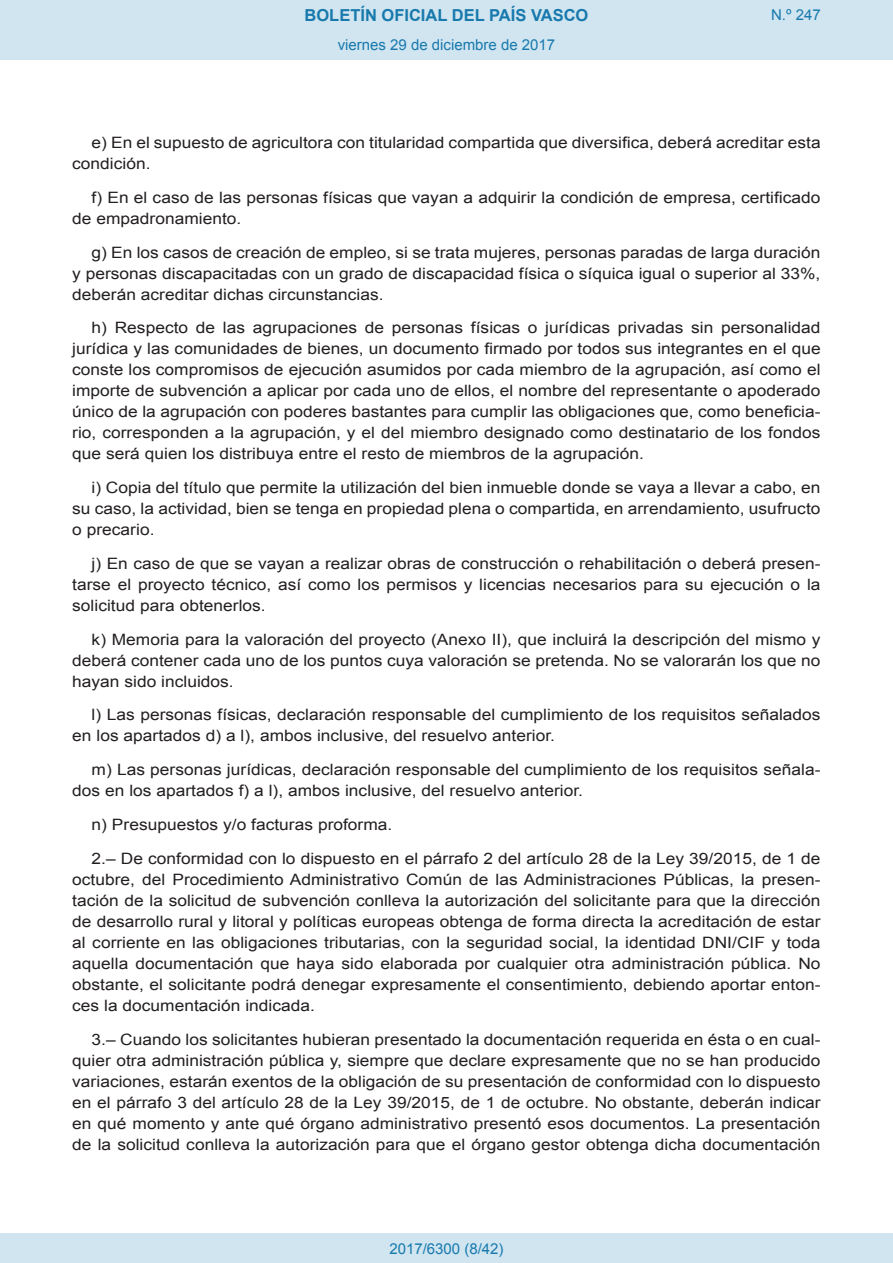
<style>
.page{position:relative;width:893px;height:1263px;background:#fff}
.page>*{position:absolute;margin:0;border:0;box-sizing:border-box;transform-origin:0 0}
.t1{font:700 16.5px "Arial";color:#1879ad}
.BOPVDetalle{font:15.6px/21px "Arial";color:#231f20;text-align:justify;scale:1.11 1}
.Paginacion_Centro{font:15px "Arial";color:#1879ad}
</style>
<div class="page">
<div style="left:0;top:0;width:893px;height:60px;background:#d0e5f0"></div>
<div style="left:0;top:1233px;width:893px;height:30px;background:#d0e5f0"></div>
<p class="t1" style="left:305px;top:4px;width:285px">BOLETÍN OFICIAL DEL PAÍS VASCO</p>
<p class="Paginacion_Centro" style="left:338px;top:35px;width:219px">viernes 29 de diciembre de 2017</p>
<p class="Paginacion_Centro" style="left:771px;top:5px;width:51px">N.º 247</p>
<p class="BOPVDetalle" style="left:72px;top:132px;width:676px;text-indent:19px">e) En el supuesto de agricultora con titularidad compartida que diversifica, deberá acreditar esta condición.</p>
<p class="BOPVDetalle" style="left:72px;top:187px;width:675px;text-indent:19px">f) En el caso de las personas físicas que vayan a adquirir la condición de empresa, certificado de empadronamiento.</p>
<p class="BOPVDetalle" style="left:72px;top:242px;width:675px;text-indent:19px">g) En los casos de creación de empleo, si se trata mujeres, personas paradas de larga duración y personas discapacitadas con un grado de discapacidad física o síquica igual o superior al 33%, deberán acreditar dichas circunstancias.</p>
<p class="BOPVDetalle" style="left:72px;top:318px;width:676px;text-indent:19px">h) Respecto de las agrupaciones de personas físicas o jurídicas privadas sin personalidad jurídica y las comunidades de bienes, un documento firmado por todos sus integrantes en el que conste los compromisos de ejecución asumidos por cada miembro de la agrupación, así como el importe de subvención a aplicar por cada uno de ellos, el nombre del representante o apoderado único de la agrupación con poderes bastantes para cumplir las obligaciones que, como beneficia&shy;rio, corresponden a la agrupación, y el del miembro designado como destinatario de los fondos que será quien los distribuya entre el resto de miembros de la agrupación.</p>
<p class="BOPVDetalle" style="left:72px;top:477px;width:676px;text-indent:19px">i) Copia del título que permite la utilización del bien inmueble donde se vaya a llevar a cabo, en su caso, la actividad, bien se tenga en propiedad plena o compartida, en arrendamiento, usufructo o precario.</p>
<p class="BOPVDetalle" style="left:72px;top:553px;width:676px;text-indent:19px">j) En caso de que se vayan a realizar obras de construcción o rehabilitación o deberá presen&shy;tarse el proyecto técnico, así como los permisos y licencias necesarios para su ejecución o la solicitud para obtenerlos.</p>
<p class="BOPVDetalle" style="left:72px;top:629px;width:676px;text-indent:19px">k) Memoria para la valoración del proyecto (Anexo II), que incluirá la descripción del mismo y deberá contener cada uno de los puntos cuya valoración se pretenda. No se valorarán los que no hayan sido incluidos.</p>
<p class="BOPVDetalle" style="left:72px;top:705px;width:676px;text-indent:19px">l) Las personas físicas, declaración responsable del cumplimiento de los requisitos señalados en los apartados d) a l), ambos inclusive, del resuelvo anterior.</p>
<p class="BOPVDetalle" style="left:72px;top:759px;width:676px;text-indent:19px">m) Las personas jurídicas, declaración responsable del cumplimiento de los requisitos señala&shy;dos en los apartados f) a l), ambos inclusive, del resuelvo anterior.</p>
<p class="BOPVDetalle" style="left:92px;top:814px;width:272px">n) Presupuestos y/o facturas proforma.</p>
<p class="BOPVDetalle" style="left:72px;top:848px;width:676px;text-indent:19px">2.– De conformidad con lo dispuesto en el párrafo 2 del artículo 28 de la Ley 39/2015, de 1 de octubre, del Procedimiento Administrativo Común de las Administraciones Públicas, la presen&shy;tación de la solicitud de subvención conlleva la autorización del solicitante para que la dirección de desarrollo rural y litoral y políticas europeas obtenga de forma directa la acreditación de estar al corriente en las obligaciones tributarias, con la seguridad social, la identidad DNI/CIF y toda aquella documentación que haya sido elaborada por cualquier otra administración pública. No obstante, el solicitante podrá denegar expresamente el consentimiento, debiendo aportar enton&shy;ces la documentación indicada.</p>
<p class="BOPVDetalle" style="left:72px;top:1029px;width:676px;text-indent:19px">3.– Cuando los solicitantes hubieran presentado la documentación requerida en ésta o en cual&shy;quier otra administración pública y, siempre que declare expresamente que no se han producido variaciones, estarán exentos de la obligación de su presentación de conformidad con lo dispuesto en el párrafo 3 del artículo 28 de la Ley 39/2015, de 1 de octubre. No obstante, deberán indicar en qué momento y ante qué órgano administrativo presentó esos documentos. La presentación de la solicitud conlleva la autorización para que el órgano gestor obtenga dicha documentación</p>
<p class="Paginacion_Centro" style="left:389px;top:1238px;width:116px">2017/6300 (8/42)</p>
</div>
